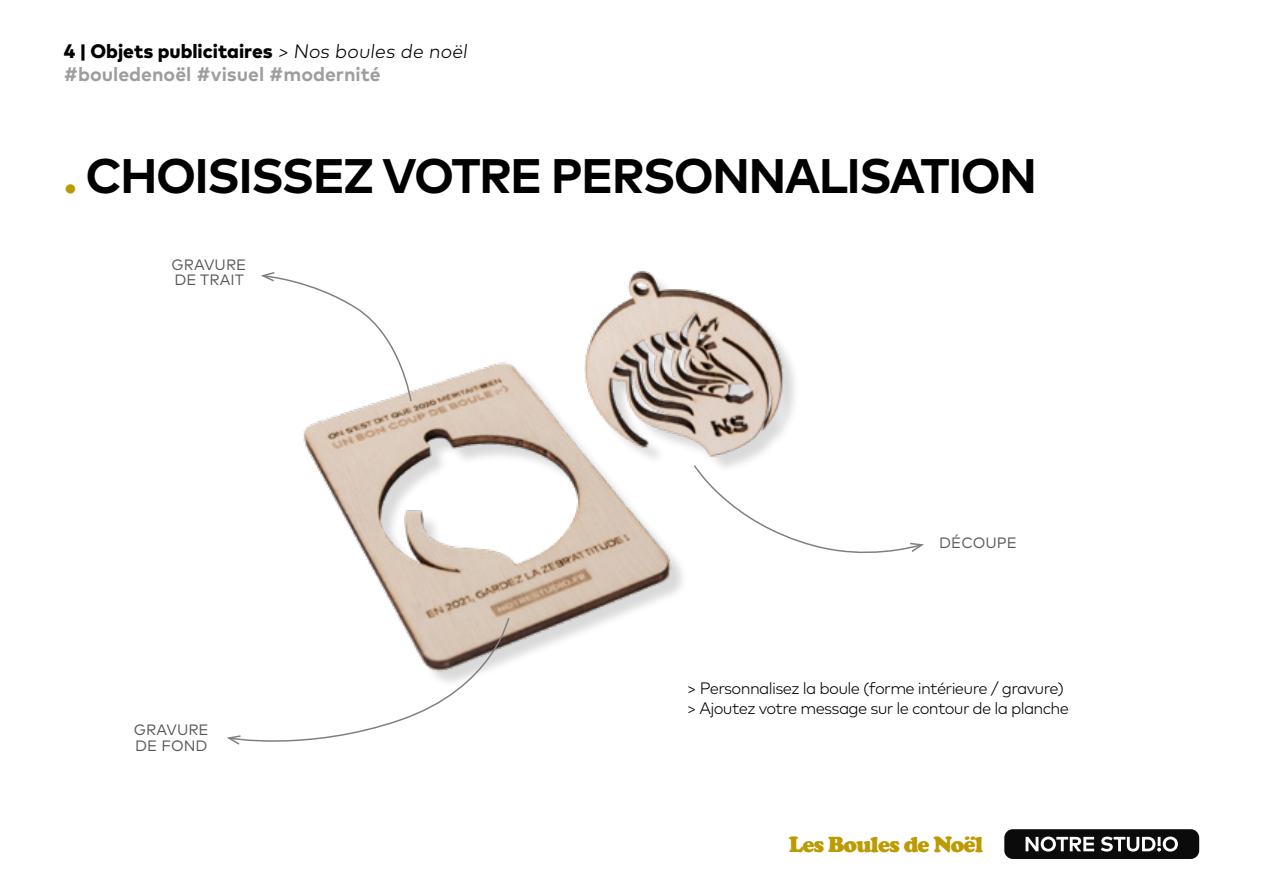
<style>
.page{position:relative;width:1263px;height:893px;background:#fff}
.page>*{position:absolute;margin:0;border:0;box-sizing:border-box;transform-origin:0 0}
.t1{font:700 48.45px "Mark Pro";letter-spacing:-.035em;color:#000}
.t2{font:900 22.65px "Cooper";letter-spacing:-.04em;color:#bd9a00}
.t3{font:700 19.5px/23.4px "Mark Pro";color:#9d9d9c}
.Labeur{font:300 16.5px "Mark Pro";letter-spacing:-.04em;color:#000}
.Références{font:15px "Mark Pro";letter-spacing:.005em;color:#575756}
.s1{font-weight:800;color:#000}
.s2{font-weight:300;color:#000}
.s3{color:#bd9a00}
</style>
<div class="page">
<div style="left:1004px;top:829px;width:195px;height:30px;background:#0b0b0b;border-radius:9px"></div>
<svg style="left:1025px;top:837px;width:69px;height:15px"></svg>
<svg style="left:1101px;top:837px;width:77px;height:15px"></svg>
<img style="left:303px;top:271px;width:492px;height:390px">
<svg style="left:227px;top:616px;width:283px;height:129px"></svg>
<svg style="left:261px;top:271px;width:151px;height:132px"></svg>
<svg style="left:693px;top:464px;width:231px;height:98px"></svg>
<p class="t3" style="left:64px;top:38px;width:408px"><span class="s1">4 | Objets publicitaires</span> <span class="s2">&gt;Nos boules de noël </span>#bouledenoël #visuel #modernité</p>
<p class="t1" style="left:64px;top:139px;width:975px"><span class="s3">.</span> CHOISISSEZ VOTRE PERSONNALISATION</p>
<p class="Références" style="left:171px;top:253px;width:76px">GRAVURE</p>
<p class="Références" style="left:174px;top:269px;width:71px">DE TRAIT</p>
<p class="Références" style="left:134px;top:718px;width:76px">GRAVURE</p>
<p class="Références" style="left:135px;top:734px;width:74px">DE FOND</p>
<p class="Références" style="left:939px;top:531px;width:79px">DÉCOUPE</p>
<p class="Labeur" style="left:687px;top:676px;width:379px">&gt; Personnalisez la boule (forme intérieure / gravure)</p>
<p class="Labeur" style="left:687px;top:696px;width:384px">&gt; Ajoutez votre message sur le contour de la planche</p>
<h2 class="t2" style="left:789px;top:831px;width:195px">Les Boules de Noël</h2>
</div>
